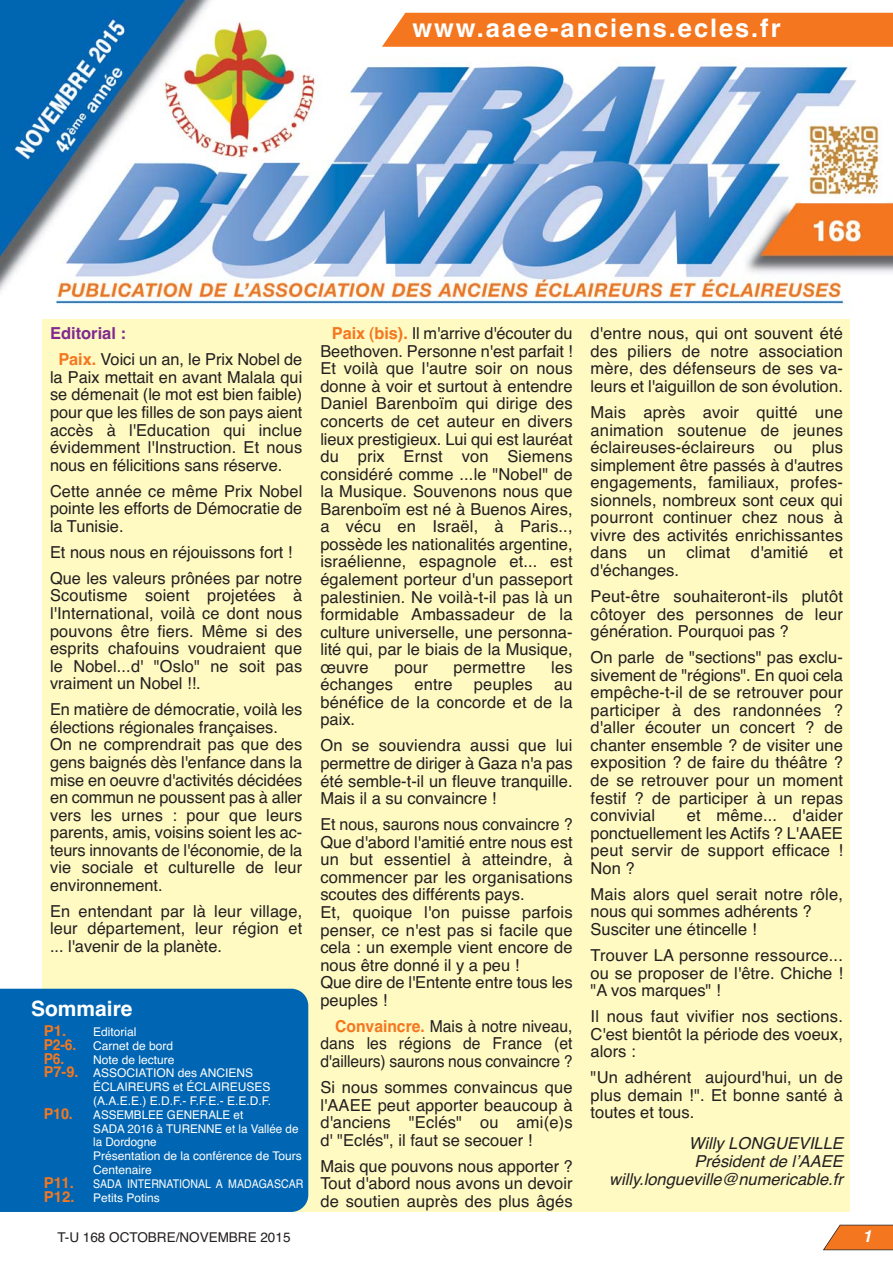
<style>
.page{position:relative;width:893px;height:1263px;background:#fff}
.page>*{position:absolute;margin:0;border:0;box-sizing:border-box;transform-origin:0 0}
.t1{font:700 25.5px "Helvetica";letter-spacing:.075em;color:#fff}
.t2{font:700 21px "Helvetica";color:#fff}
.t3{font:16.5px/17.5px "Helvetica";color:#231f20;text-align:justify}
.t4{font:16.5px/17.5px "Helvetica";color:#231f20;text-align:justify;scale:.95 1}
.t5{font:italic 16.5px/17.5px "Helvetica";color:#231f20;text-align:right}
.t6{font:italic 700 16.5px "Helvetica";color:#fff}
.t7{font:700 15px "Helvetica";letter-spacing:-.015em;color:#f47720;scale:.96 1}
.t8{font:700 15px "Helvetica";letter-spacing:-.015em;color:#f47720}
.t9{font:13.5px "Helvetica";color:#231f20}
.t10{font:12px/13.8px "Helvetica";color:#fff}
.t11{font:12px/13.8px "Helvetica";color:#fff;scale:.88 1}
.s1{font-weight:700;color:#812990}
.s2{font-weight:700;color:#f47720}
.s3{font-weight:700;font-size:15px;color:#f47720}
</style>
<div class="page">
<img style="left:0;top:0;width:893px;height:322px">
<div style="left:43px;top:319px;width:807px;height:893px;background:#fffac2"></div>
<svg style="left:823px;top:1225px;width:70px;height:25px"></svg>
<div style="left:0;top:989px;width:308px;height:223px;background:#0066b3"></div>
<div style="left:382px;top:13px;width:511px;height:34px;background:#f47720"></div>
<img style="left:801px;top:118px;width:86px;height:85px">
<h1 class="t1" style="left:412px;top:19px;width:370px">www.aaee-anciens.ecles.fr</h1>
<p class="t3" style="left:58px;top:322px;width:245px;line-height:26.1px;text-indent:-8px"><span class="s1">Editorial :<br></span><span class="s2">Paix.</span> Voici un an, le Prix Nobel de</p>
<p class="t3" style="left:50px;top:370px;width:254px">la Paix mettait en avant Malala qui se démenait (le mot est bien faible) pour que les filles de son pays aient accès à l'Education qui inclue évidemment l'Instruction. Et nous nous en félicitions sans réserve.</p>
<p class="t3" style="left:50px;top:484px;width:254px">Cette année ce même Prix Nobel pointe les efforts de Démocratie de la Tunisie.</p>
<p class="t3" style="left:50px;top:541px;width:254px;line-height:26.1px">Et nous nous en réjouissons fort !<br>Que les valeurs prônées par notre</p>
<p class="t3" style="left:50px;top:588px;width:254px">Scoutisme soient projetées à l'International, voilà ce dont nous pouvons être fiers. Même si des esprits chafouins voudraient que le Nobel...d' "Oslo" ne soit pas vraiment un Nobel !!.</p>
<p class="t3" style="left:50px;top:702px;width:254px;text-align:left">En matière de démocratie, voilà les élections régionales françaises.<br>On ne comprendrait pas que des gens baignés dès l'enfance dans la mise en oeuvre d'activités décidées en commun ne poussent pas à aller vers les urnes : pour que leurs parents, amis, voisins soient les ac&shy;teurs innovants de l'économie, de la vie sociale et culturelle de leur environnement.</p>
<p class="t3" style="left:50px;top:904px;width:254px">En entendant par là leur village, leur département, leur région et ... l'avenir de la planète.</p>
<p class="t2" style="left:31px;top:1001px;width:103px">Sommaire</p>
<p class="t10" style="left:44px;top:1026px;width:94px"><span class="s3">P1.</span> Editorial</p>
<p class="t10" style="left:44px;top:1040px;width:131px"><span class="s3">P2-6.</span> Carnet de bord</p>
<p class="t10" style="left:44px;top:1054px;width:132px"><span class="s3">P6.</span> Note de lecture</p>
<p class="t10" style="left:44px;top:1067px;width:211px"><span class="s3">P7-9.</span> ASSOCIATION des ANCIENS</p>
<p class="t10" style="left:93px;top:1081px;width:179px">ÉCLAIREURS et ÉCLAIREUSES</p>
<p class="t10" style="left:93px;top:1095px;width:180px">(A.A.E.E.) E.D.F.- F.F.E.- E.E.D.F.</p>
<p class="t7" style="left:44px;top:1108px;width:32px">P10.</p>
<p class="t10" style="left:93px;top:1109px;width:210px">ASSEMBLEE GENERALE et<br>SADA 2016 à TURENNE et la Vallée de la Dordogne<br>Présentation de la conférence de Tours<br>Centenaire</p>
<p class="t8" style="left:44px;top:1177px;width:32px">P11.</p>
<p class="t11" style="left:44px;top:1178px;width:296px;text-indent:49px">SADA INTERNATIONAL A MADAGASCAR<br><span class="s3">P12.</span> Petits Potins</p>
<p class="t3" style="left:320px;top:326px;width:254px;text-indent:12px"><span class="s2">Paix (bis).</span> Il m'arrive d'écouter du Beethoven. Personne n'est parfait !<br>Et voilà que l'autre soir on nous donne à voir et surtout à entendre Daniel Barenboïm qui dirige des concerts de cet auteur en divers lieux prestigieux. Lui qui est lauréat du prix Ernst von Siemens considéré comme ...le "Nobel" de la Musique. Souvenons nous que Barenboïm est né à Buenos Aires, a vécu en Israël, à Paris.., possède les nationalités argentine, israélienne, espagnole et... est également porteur d'un passeport palestinien. Ne voilà-t-il pas là un formidable Ambassadeur de la culture universelle, une personna&shy;lité qui, par le biais de la Musique, œuvre</p>
<p class="t3" style="left:394px;top:660px;width:35px">pour</p>
<p class="t3" style="left:454px;top:660px;width:73px">permettre</p>
<p class="t3" style="left:551px;top:660px;width:23px">les</p>
<p class="t3" style="left:320px;top:677px;width:74px">échanges</p>
<p class="t3" style="left:414px;top:677px;width:40px">entre</p>
<p class="t3" style="left:474px;top:677px;width:60px">peuples</p>
<p class="t3" style="left:320px;top:677px;width:254px;text-indent:234px">au bénéfice de la concorde et de la paix.</p>
<p class="t3" style="left:320px;top:738px;width:254px">On se souviendra aussi que lui permettre de diriger à Gaza n'a pas été semble-t-il un fleuve tranquille.<br>Mais il a su convaincre !</p>
<p class="t3" style="left:320px;top:817px;width:254px;text-align:left">Et nous, saurons nous convaincre ?<br>Que d'abord l'amitié entre nous est un but essentiel à atteindre, à commencer par les organisations scoutes des différents pays.<br>Et, quoique l'on puisse parfois penser, ce n'est pas si facile que cela : un exemple vient encore de nous être donné il y a peu !<br>Que dire de l'Entente entre tous les peuples !</p>
<p class="t4" style="left:320px;top:1019px;width:267px;text-indent:15px"><span class="s2">Convaincre.</span> Mais à notre niveau, dans les régions de France (et d'ailleurs) saurons nous convaincre ?</p>
<p class="t3" style="left:320px;top:1080px;width:254px">Si nous sommes convaincus que l'AAEE peut apporter beaucoup à d'anciens "Eclés" ou ami(e)s d' "Eclés", il faut se secouer !</p>
<p class="t3" style="left:320px;top:1159px;width:254px">Mais que pouvons nous apporter ?<br>Tout d'abord nous avons un devoir de soutien auprès des plus âgés</p>
<p class="t3" style="left:591px;top:326px;width:254px">d'entre nous, qui ont souvent été des piliers de notre association mère, des défenseurs de ses va&shy;leurs et l'aiguillon de son évolution.</p>
<p class="t3" style="left:591px;top:405px;width:254px">Mais après avoir quitté une animation soutenue de jeunes éclaireuses-éclaireurs ou plus simplement être passés à d'autres engagements, familiaux, profes&shy;sionnels, nombreux sont ceux qui pourront continuer chez nous à vivre des activités enrichissantes dans un climat d'amitié et d'échanges.</p>
<p class="t3" style="left:591px;top:589px;width:254px">Peut-être souhaiteront-ils plutôt côtoyer des personnes de leur génération. Pourquoi pas ?</p>
<p class="t3" style="left:591px;top:650px;width:254px">On parle de "sections" pas exclu&shy;sivement de "régions". En quoi cela empêche-t-il de se retrouver pour participer à des randonnées ? d'aller écouter un concert ? de chanter ensemble ? de visiter une exposition ? de faire du théâtre ? de se retrouver pour un moment festif ? de participer à un repas convivial</p>
<p class="t3" style="left:591px;top:808px;width:254px;text-indent:96px">et même... d'aider ponctuellement les Actifs ? L'AAEE peut servir de support efficace !<br>Non ?</p>
<p class="t3" style="left:591px;top:887px;width:254px;text-align:left">Mais alors quel serait notre rôle, nous qui sommes adhérents ?<br>Susciter une étincelle !</p>
<p class="t3" style="left:591px;top:948px;width:254px">Trouver LA personne ressource... ou se proposer de l'être. Chiche ! "A vos marques" !</p>
<p class="t3" style="left:591px;top:1009px;width:254px">Il nous faut vivifier nos sections.<br>C'est bientôt la période des voeux, alors :</p>
<p class="t3" style="left:591px;top:1070px;width:254px">"Un adhérent aujourd'hui, un de plus demain !". Et bonne santé à toutes et tous.</p>
<p class="t5" style="left:609px;top:1136px;width:239px">Willy LONGUEVILLE<br>Président de lʼAAEE willy.longueville@numericable.fr</p>
<p class="t9" style="left:57px;top:1232px;width:235px">T-U 168 OCTOBRE/NOVEMBRE 2015</p>
<p class="t6" style="left:862px;top:1230px;width:14px">1</p>
</div>
